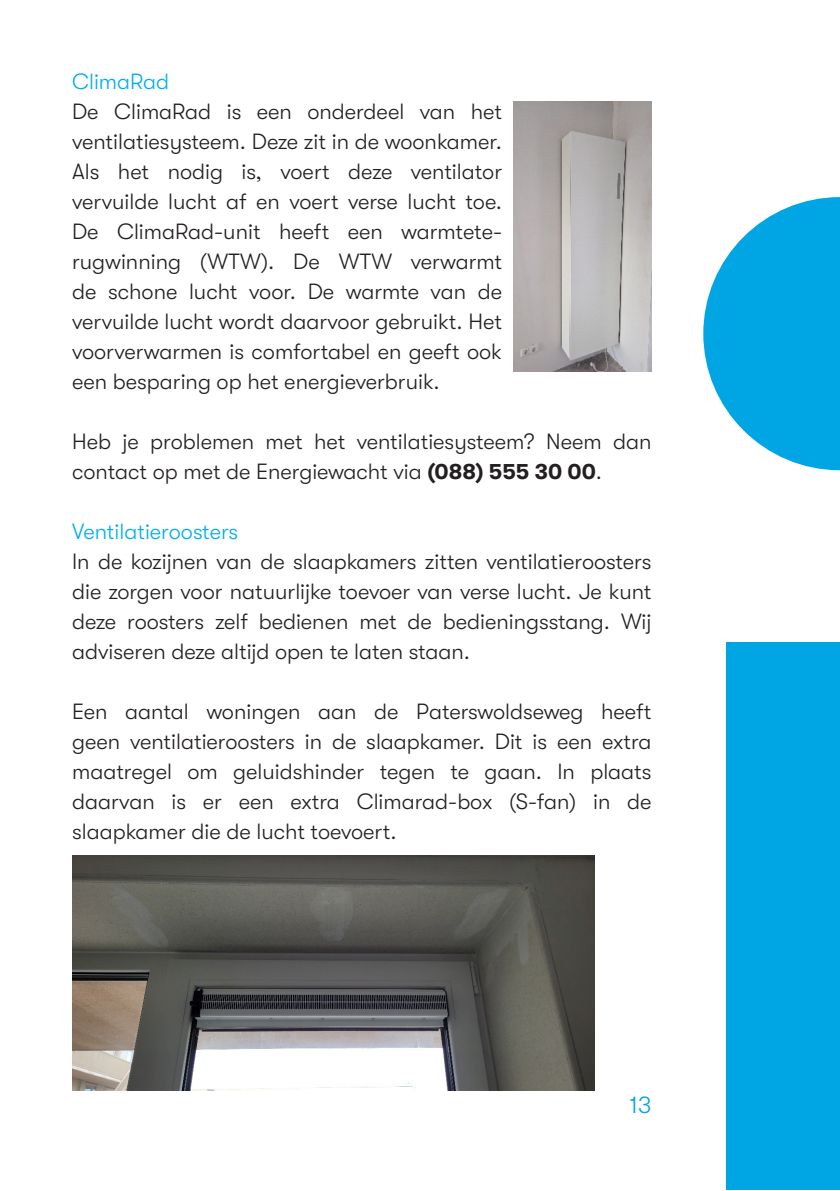
<style>
.page{position:relative;width:840px;height:1191px;background:#fff}
.page>*{position:absolute;margin:0;border:0;box-sizing:border-box;transform-origin:0 0}
.t1{font:300 24px "GT Walsheim";color:#00a6e4}
.t2{font:300 22px/30px "GT Walsheim";color:#231f20;text-align:justify}
.t3{font:300 22px "GT Walsheim";color:#00aeef}
.s1{font-weight:700}
</style>
<div class="page">
<div style="left:725px;top:642px;width:114px;height:547px;background:#00a6e4"></div>
<svg style="left:703px;top:197px;width:136px;height:273px"></svg>
<img style="left:513px;top:102px;width:138px;height:270px">
<img style="left:72px;top:855px;width:522px;height:235px">
<p class="t3" style="left:72px;top:69px;width:99px">ClimaRad</p>
<p class="t2" style="left:72px;top:96px;width:431px">De ClimaRad is een onderdeel van het ventilatiesysteem. Deze zit in de woonkamer.<br>Als het nodig is, voert deze ventilator vervuilde lucht af en voert verse lucht toe.<br>De ClimaRad-unit heeft een warmtete&shy;rugwinning (WTW). De WTW verwarmt de schone lucht voor. De warmte van de vervuilde lucht wordt daarvoor gebruikt. Het voorverwarmen is comfortabel en geeft ook een besparing op het energieverbruik.</p>
<p class="t2" style="left:72px;top:426px;width:580px">Heb je problemen met het ventilatiesysteem? Neem dan contact op met de Energiewacht via <span class="s1">(088) 555 30 00</span>.</p>
<p class="t3" style="left:72px;top:519px;width:167px">Ventilatieroosters</p>
<p class="t2" style="left:72px;top:546px;width:580px">In de kozijnen van de slaapkamers zitten ventilatieroosters die zorgen voor natuurlijke toevoer van verse lucht. Je kunt deze roosters zelf bedienen met de bedieningsstang. Wij adviseren deze altijd open te laten staan.</p>
<p class="t2" style="left:72px;top:696px;width:580px">Een aantal woningen aan de Paterswoldseweg heeft geen ventilatieroosters in de slaapkamer. Dit is een extra maatregel om geluidshinder tegen te gaan. In plaats daarvan is er een extra Climarad-box (S-fan) in de slaapkamer die de lucht toevoert.</p>
<p class="t1" style="left:629px;top:1091px;width:23px">13</p>
</div>
